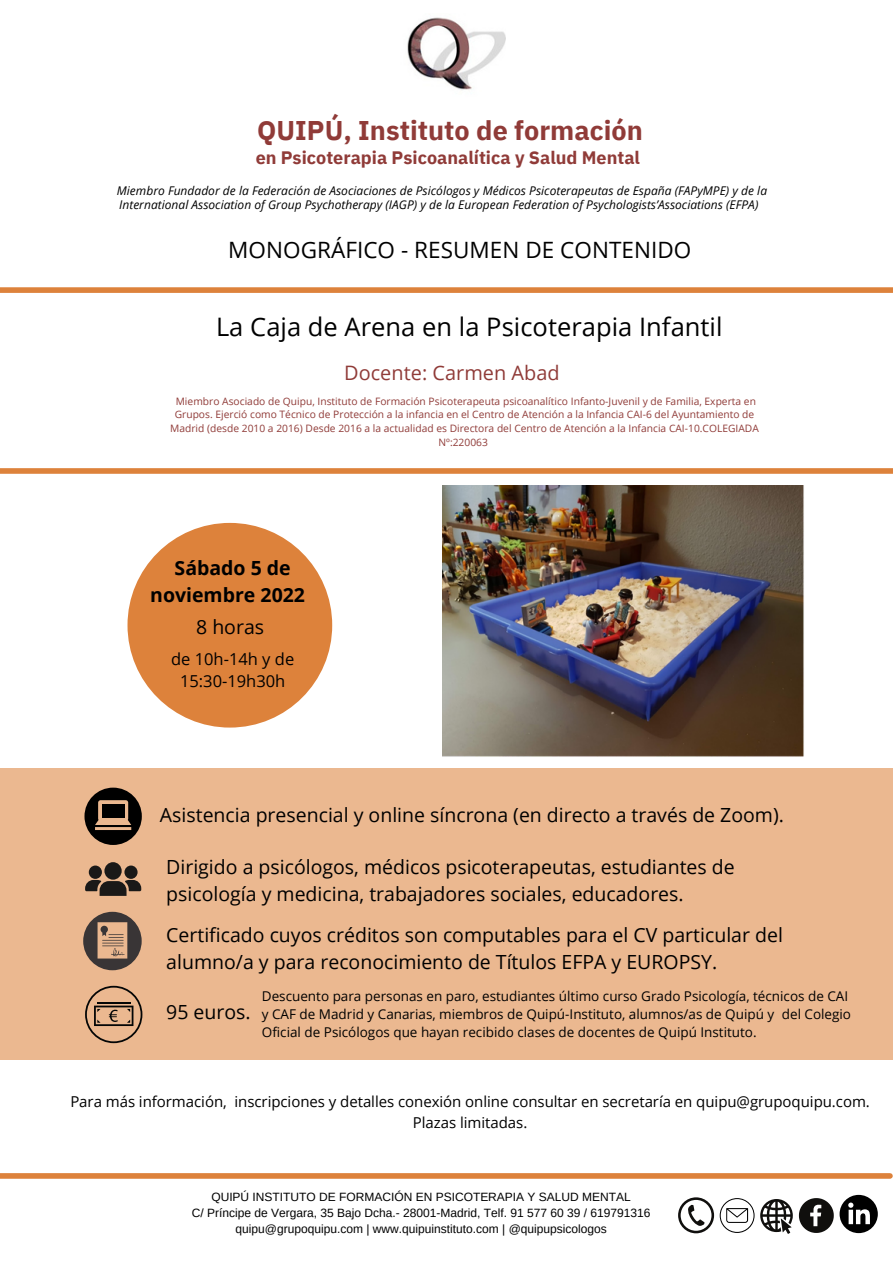
<style>
.page{position:relative;width:893px;height:1264px;background:#fff}
.page>*{position:absolute;margin:0;border:0;box-sizing:border-box;transform-origin:0 0}
.t1{font:700 27px "IBM Plex Sans";color:#903b38}
.t2{font:25.5px "Open Sans";color:#000}
.t3{font:22.5px "Open Sans";letter-spacing:.005em;color:#000}
.t4{font:19.95px "Open Sans";color:#903b38}
.t5{font:19.5px/27px "Open Sans";color:#000}
.t6{font:700 19.5px/27px "Open Sans";color:#000;text-align:center}
.t7{font:700 18px "IBM Plex Sans";color:#903b38}
.t8{font:16.5px/22.5px "Open Sans";color:#000;text-align:center}
.t9{font:15px/20.2px "Open Sans";letter-spacing:-.005em;color:#000;text-align:center}
.t10{font:13.5px/18px "Open Sans";color:#000}
.t11{font:italic 12px/14px "Open Sans";color:#000}
.t12{font:12px/16px "Arimo";color:#000;text-align:center}
.t13{font:10.2px/13.6px "Open Sans";letter-spacing:.005em;color:#903b38;text-align:center}
</style>
<div class="page">
<img style="left:407px;top:17px;width:98px;height:73px">
<div style="left:0;top:287px;width:892px;height:6px;background:#dd823b"></div>
<div style="left:0;top:468px;width:892px;height:6px;background:#dd823b"></div>
<div style="left:0;top:767px;width:892px;height:292px;background:#ebb890"></div>
<svg style="left:84px;top:787px;width:58px;height:58px"></svg>
<div style="left:102px;top:803px;width:23px;height:14px;background:#000"></div>
<div style="left:0;top:1173px;width:889px;height:5px;background:#dd823b"></div>
<svg style="left:798px;top:1198px;width:35px;height:34px"></svg>
<svg style="left:760px;top:1199px;width:32px;height:34px"></svg>
<svg style="left:678px;top:1197px;width:76px;height:36px"></svg>
<div style="left:89px;top:865px;width:13px;height:13px;background:#1a1918;border-radius:50%"></div>
<div style="left:124px;top:865px;width:13px;height:13px;background:#1a1918;border-radius:50%"></div>
<div style="left:104px;top:862px;width:18px;height:17px;background:#1a1918;border-radius:50%"></div>
<svg style="left:85px;top:880px;width:56px;height:15px"></svg>
<svg style="left:85px;top:985px;width:57px;height:58px"></svg>
<svg style="left:83px;top:911px;width:59px;height:59px"></svg>
<div style="left:127px;top:523px;width:205px;height:204px;background:#dd823b;border-radius:50%"></div>
<svg style="left:839px;top:1194px;width:38px;height:39px"></svg>
<img style="left:442px;top:485px;width:362px;height:272px">
<h1 class="t1" style="left:257px;top:112px;width:387px">QUIPÚ, Instituto de formación</h1>
<h3 class="t7" style="left:256px;top:146px;width:386px">en Psicoterapia Psicoanalítica y Salud Mental</h3>
<p class="t11" style="left:117px;top:183px;width:651px">Miembro Fundador de la Federación de Asociaciones de Psicólogos y Médicos Psicoterapeutas de España (FAPyMPE) y de la<br>International Association of Group Psychotherapy (IAGP) y de la European Federation of Psychologists’Associations (EFPA)</p>
<h3 class="t3" style="left:228px;top:234px;width:464px">MONOGRÁFICO - RESUMEN DE CONTENIDO</h3>
<h2 class="t2" style="left:216px;top:309px;width:508px">La Caja de Arena en la Psicoterapia Infantil</h2>
<h3 class="t4" style="left:344px;top:358px;width:217px">Docente: Carmen Abad</h3>
<p class="t13" style="left:170px;top:394px;width:590px">Miembro Asociado de Quipu, Instituto de Formación Psicoterapeuta psicoanalítico Infanto-Juvenil y de Familia, Experta en Grupos. Ejerció como Técnico de Protección a la infancia en el Centro de Atención a la Infancia CAI-6 del Ayuntamiento de Madrid (desde 2010 a 2016) Desde 2016 a la actualidad es Directora del Centro de Atención a la Infancia CAI-10.COLEGIADA Nº:220063</p>
<h3 class="t6" style="left:150px;top:554px;width:156px">Sábado 5 de noviembre 2022</h3>
<h3 class="t5" style="left:196px;top:612px;width:69px">8 horas</h3>
<h3 class="t8" style="left:171px;top:647px;width:125px">de 10h-14h y de<br>15:30-19h30h</h3>
<h3 class="t5" style="left:160px;top:801px;width:625px">Asistencia presencial y online síncrona (en directo a través de Zoom).</h3>
<h3 class="t5" style="left:166px;top:853px;width:570px">Dirigido a psicólogos, médicos psicoterapeutas, estudiantes de psicología y medicina, trabajadores sociales, educadores.</h3>
<h3 class="t5" style="left:166px;top:920px;width:618px">Certificado cuyos créditos son computables para el CV particular del alumno/a y para reconocimiento de Títulos EFPA y EUROPSY.</h3>
<h3 class="t5" style="left:166px;top:998px;width:86px">95 euros.</h3>
<p class="t10" style="left:262px;top:987px;width:590px">Descuento para personas en paro, estudiantes último curso Grado Psicología, técnicos de CAI y CAF de Madrid y Canarias, miembros de Quipú-Instituto, alumnos/as de Quipú y del Colegio<br>Oficial de Psicólogos que hayan recibido clases de docentes de Quipú Instituto.</p>
<h3 class="t9" style="left:70px;top:1091px;width:801px">Para más información, inscripciones y detalles conexión online consultar en secretaría en quipu@grupoquipu.com.<br>Plazas limitadas.</h3>
<p class="t12" style="left:192px;top:1188px;width:460px">QUIPÚ INSTITUTO DE FORMACIÓN EN PSICOTERAPIA Y SALUD MENTAL<br>C/ Príncipe de Vergara, 35 Bajo Dcha.- 28001-Madrid, Telf. 91 577 60 39 / 619791316 quipu@grupoquipu.com | www.quipuinstituto.com | @quipupsicologos</p>
</div>
